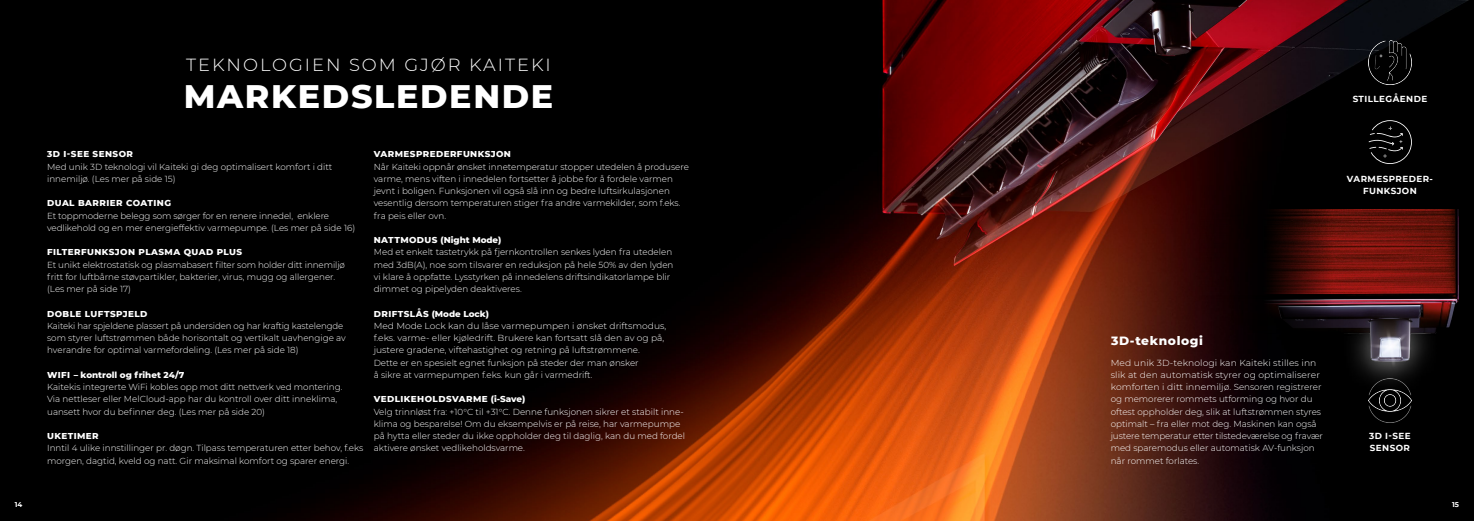
<style>
.page{position:relative;width:1474px;height:521px;background:#fff}
.page>*{position:absolute;margin:0;border:0;box-sizing:border-box;transform-origin:0 0}
.t1{font:800 33.25px "Montserrat";letter-spacing:.05em;color:#fff}
.t2{font:300 17.5px "Montserrat";letter-spacing:.11em;color:#fff}
.t3{font:800 12.25px "Montserrat";letter-spacing:.05em;color:#fff}
.t4{font:300 8.75px/12.2px "Montserrat";color:#fff}
.t5{font:300 8.75px/12.2px "Montserrat";color:#fff;scale:1.05 1}
.t6{font:300 8.75px/12.2px "Montserrat";color:#fff;scale:1.04 1}
.t7{font:800 8.75px "Montserrat";letter-spacing:.05em;color:#fff}
.t8{font:700 8.75px/12.2px "Montserrat";letter-spacing:.05em;color:#fff;text-align:center}
.t9{font:800 8.75px "Montserrat";color:#fff}
.t10{font:800 8.75px "Montserrat";letter-spacing:.015em;color:#fff}
.t11{font:700 7px "Montserrat";color:#fff}
</style>
<div class="page">
<img style="left:0;top:0;width:1473px;height:521px">
<img style="left:1192px;top:210px;width:281px;height:205px">
<img style="left:1367px;top:40px;width:44px;height:44px">
<svg style="left:1368px;top:120px;width:43px;height:44px"></svg>
<img style="left:1367px;top:379px;width:44px;height:44px">
<h2 class="t2" style="left:186px;top:53px;width:366px">TEKNOLOGIEN SOM GJØR KAITEKI</h2>
<h1 class="t1" style="left:184px;top:72px;width:371px">MARKEDSLEDENDE</h1>
<p class="t7" style="left:47px;top:148px;width:87px">3D I-SEE SENSOR</p>
<p class="t4" style="left:47px;top:160px;width:287px">Med unik 3D teknologi vil Kaiteki gi deg optimalisert komfort i ditt innemiljø. (Les mer på side 15)</p>
<p class="t7" style="left:47px;top:197px;width:125px">DUAL BARRIER COATING</p>
<p class="t4" style="left:47px;top:209px;width:309px">Et toppmoderne belegg som sørger for en renere innedel, enklere vedlikehold og en mer energieffektiv varmepumpe. (Les mer på side 16)</p>
<p class="t7" style="left:47px;top:246px;width:196px">FILTERFUNKSJON PLASMA QUAD PLUS</p>
<p class="t4" style="left:47px;top:258px;width:299px">Et unikt elektrostatisk og plasmabasert filter som holder ditt innemiljø fritt for luftbårne støvpartikler, bakterier, virus, mugg og allergener. (Les mer på side 17)</p>
<p class="t7" style="left:47px;top:307px;width:102px">DOBLE LUFTSPJELD</p>
<p class="t4" style="left:47px;top:319px;width:300px">Kaiteki har spjeldene plassert på undersiden og har kraftig kastelengde som styrer luftstrømmen både horisontalt og vertikalt uavhengige av hverandre for optimal varmefordeling. (Les mer på side 18)</p>
<p class="t9" style="left:47px;top:368px;width:139px">WIFI – kontroll og frihet 24/7</p>
<p class="t4" style="left:47px;top:380px;width:297px">Kaitekis integrerte WiFi kobles opp mot ditt nettverk ved montering.<br>Via nettleser eller MelCloud-app har du kontroll over ditt inneklima, uansett hvor du befinner deg. (Les mer på side 20)</p>
<p class="t7" style="left:47px;top:429px;width:53px">UKETIMER</p>
<p class="t4" style="left:47px;top:442px;width:317px">Inntil 4 ulike innstillinger pr. døgn. Tilpass temperaturen etter behov, f.eks morgen, dagtid, kveld og natt. Gir maksimal komfort og sparer energi.</p>
<p class="t7" style="left:374px;top:148px;width:139px">VARMESPREDERFUNKSJON</p>
<p class="t4" style="left:374px;top:160px;width:317px">Når Kaiteki oppnår ønsket innetemperatur stopper utedelen å produsere varme, mens viften i innedelen fortsetter å jobbe for å fordele varmen jevnt i boligen. Funksjonen vil også slå inn og bedre luftsirkulasjonen vesentlig dersom temperaturen stiger fra andre varmekilder, som f.eks. fra peis eller ovn.</p>
<p class="t10" style="left:374px;top:233px;width:129px">NATTMODUS (Night Mode)</p>
<p class="t4" style="left:374px;top:246px;width:301px">Med et enkelt tastetrykk på fjernkontrollen senkes lyden fra utedelen med 3dB(A), noe som tilsvarer en reduksjon på hele 50% av den lyden vi klare å oppfatte. Lysstyrken på innedelens driftsindikatorlampe blir dimmet og pipelyden deaktiveres.</p>
<p class="t7" style="left:374px;top:307px;width:117px">DRIFTSLÅS (Mode Lock)</p>
<p class="t6" style="left:374px;top:319px;width:283px">Med Mode Lock kan du låse varmepumpen i ønsket driftsmodus, f.eks. varme- eller kjøledrift. Brukere kan fortsatt slå den av og på, justere gradene, viftehastighet og retning på luftstrømmene.<br>Dette er en spesielt egnet funksjon på steder der man ønsker<br>å sikre at varmepumpen f.eks. kun går i varmedrift.</p>
<p class="t7" style="left:374px;top:393px;width:153px">VEDLIKEHOLDSVARME (i-Save)</p>
<p class="t4" style="left:374px;top:405px;width:313px">Velg trinnløst fra: +10°C til +31°C. Denne funksjonen sikrer et stabilt inne&shy;klima og besparelse! Om du eksempelvis er på reise, har varmepumpe på hytta eller steder du ikke oppholder deg til daglig, kan du med fordel aktivere ønsket vedlikeholdsvarme.</p>
<p class="t8" style="left:1352px;top:92px;width:76px">STILLEGÅENDE</p>
<p class="t8" style="left:1346px;top:172px;width:87px">VARMESPREDER-<br>FUNKSJON</p>
<h3 class="t3" style="left:1111px;top:332px;width:93px">3D-teknologi</h3>
<p class="t5" style="left:1110px;top:356px;width:204px">Med unik 3D-teknologi kan Kaiteki stilles inn slik at den automatisk styrer og optimaliserer komforten i ditt innemiljø. Sensoren registrerer og memorerer rommets utforming og hvor du oftest oppholder deg, slik at luftstrømmen styres optimalt – fra eller mot deg. Maskinen kan også justere temperatur etter tilstedeværelse og fravær med sparemodus eller automatisk AV-funksjon når rommet forlates.</p>
<p class="t8" style="left:1368px;top:429px;width:43px;text-align:left">3D I-SEE<br>SENSOR</p>
<p class="t11" style="left:15px;top:500px;width:9px">14</p>
<p class="t11" style="left:1452px;top:500px;width:8px">15</p>
</div>
